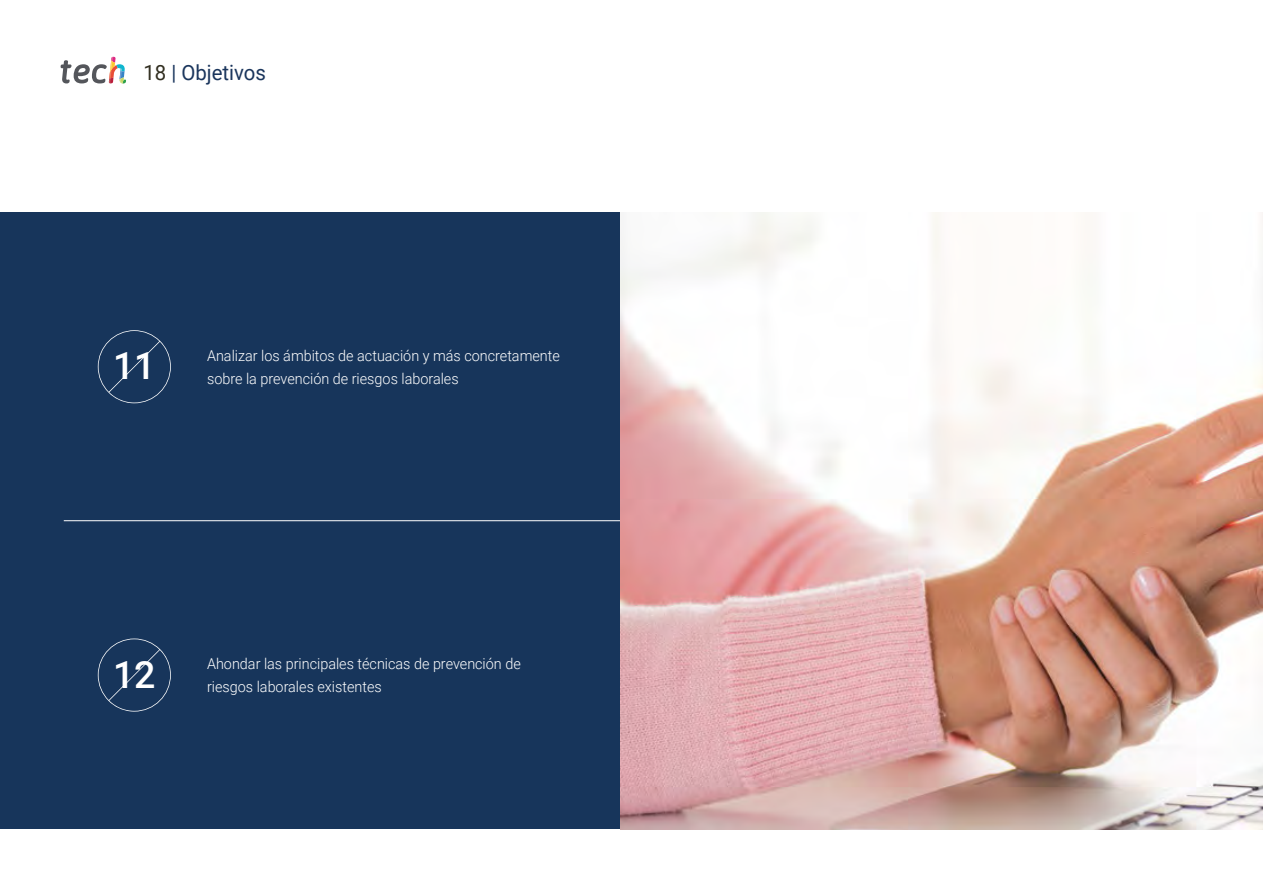
<style>
.page{position:relative;width:1263px;height:893px;background:#fff}
.page>*{position:absolute;margin:0;border:0;box-sizing:border-box;transform-origin:0 0}
.t1{font:500 37.5px "Roboto";color:#fff}
.t2{font:21px "Roboto";color:#1a355c}
.t3{font:300 15px/22.5px "Roboto";color:#fff;scale:.96 1}
.s1{color:#312e20}
</style>
<div class="page">
<div style="left:0;top:213px;width:621px;height:616px;background:#17355b"></div>
<svg style="left:98px;top:330px;width:73px;height:73px"></svg>
<svg style="left:98px;top:638px;width:73px;height:74px"></svg>
<hr style="left:64px;top:520px;width:1199px;height:1px;background:#fff">
<img style="left:621px;top:213px;width:642px;height:616px">
<svg style="left:61px;top:57px;width:65px;height:27px"></svg>
<h2 class="t2" style="left:144px;top:57px;width:124px"><span class="s1">18</span> | Objetivos</h2>
<h1 class="t1" style="left:113px;top:340px;width:44px">11</h1>
<p class="t3" style="left:207px;top:344px;width:369px">Analizar los ámbitos de actuación y más concretamente sobre la prevención de riesgos laborales</p>
<h1 class="t1" style="left:113px;top:648px;width:44px">12</h1>
<p class="t3" style="left:207px;top:652px;width:328px">Ahondar las principales técnicas de prevención de riesgos laborales existentes</p>
</div>
